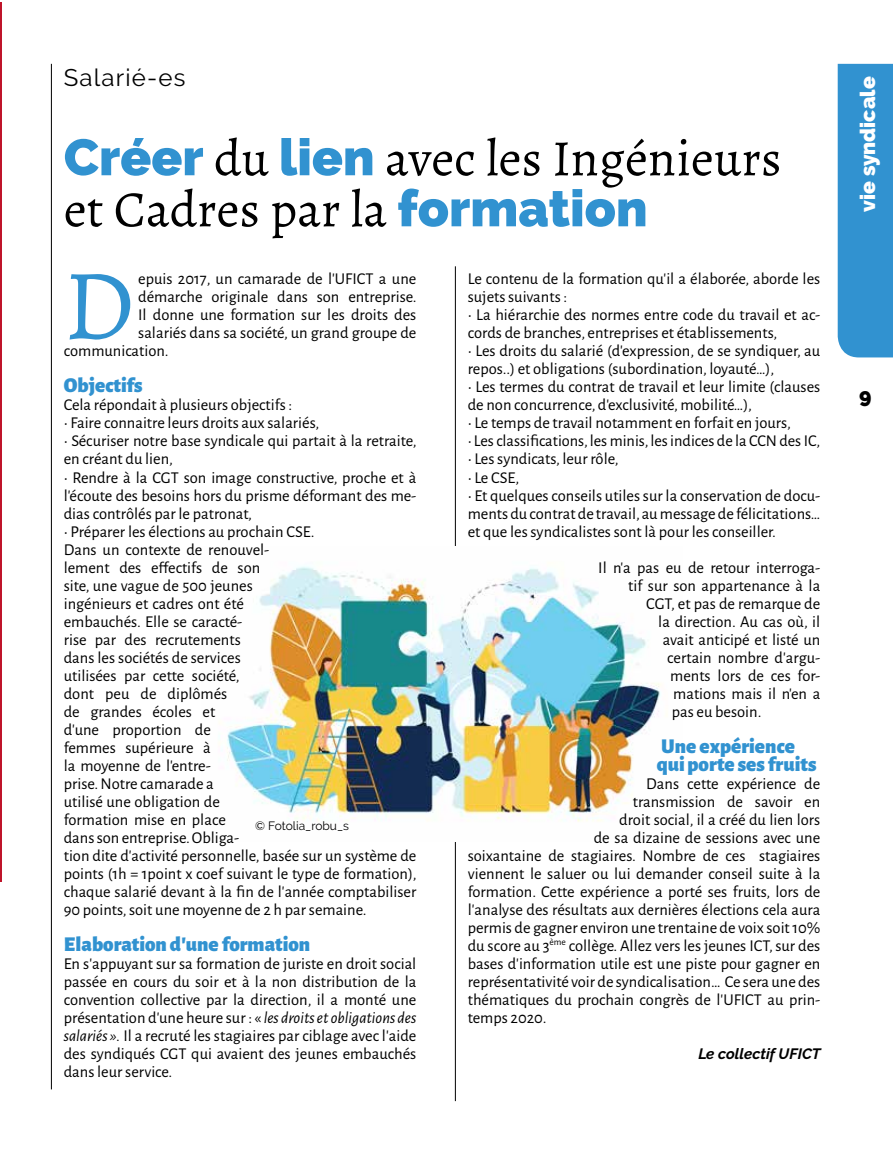
<style>
.page{position:relative;width:893px;height:1149px;background:#fff}
.page>*{position:absolute;margin:0;border:0;box-sizing:border-box;transform-origin:0 0}
.t1{font:100.2px "Alegreya";color:#3192d0}
.t2{font:51px/51px "Alegreya";color:#000}
.t3{font:24px "Raleway";letter-spacing:.05em;color:#000}
.t4{font:900 21px/18px "Alegreya Sans";color:#3192d0}
.t5{font:900 21px "Raleway";color:#fff}
.t6{font:900 21px "Raleway";color:#000}
.t7{font:16.5px/18px "Alegreya Sans";color:#000}
.t8{font:italic 700 15px "Raleway";color:#000}
.t9{font:12px "Raleway";color:#000}
.s1{font-family:"Raleway";font-weight:900;color:#3192d0}
.s2{font-style:italic}
</style>
<div class="page">
<div style="left:838px;top:64px;width:55px;height:293px;background:#3192d0"></div>
<hr style="left:51px;top:64px;width:1px;height:1025px;background:#000">
<hr style="left:455px;top:266px;width:1px;height:834px;background:#000">
<img style="left:227px;top:546px;width:434px;height:295px">
<hr style="left:0;top:2px;width:1px;height:879px;background:#bf142a">
<h3 class="t3" style="left:64px;top:64px;width:123px">Salarié-es</h3>
<h2 class="t2" style="left:64px;top:133px;width:719px"><span class="s1">Créer</span> du <span class="s1">lien</span> avec les Ingénieurs et Cadres par la <span class="s1">formation</span></h2>
<h1 class="t1" style="left:64px;top:243px;width:72px">D</h1>
<p class="t7" style="left:138px;top:269px;width:280px">epuis 2017, un camarade de l’UFICT a une</p>
<p class="t7" style="left:138px;top:287px;width:280px">démarche originale dans son entreprise.</p>
<p class="t7" style="left:138px;top:305px;width:280px">Il donne une formation sur les droits des</p>
<p class="t7" style="left:138px;top:323px;width:280px">salariés dans sa société, un grand groupe de</p>
<p class="t7" style="left:64px;top:341px;width:106px">communication.</p>
<p class="t4" style="left:64px;top:375px;width:80px">Objectifs</p>
<p class="t7" style="left:64px;top:395px;width:230px">Cela répondait à plusieurs objectifs :</p>
<p class="t7" style="left:64px;top:413px;width:257px">• Faire connaitre leurs droits aux salariés,</p>
<p class="t7" style="left:64px;top:431px;width:354px">• Sécuriser notre base syndicale qui partait à la retraite, en créant du lien,</p>
<p class="t7" style="left:64px;top:467px;width:354px;text-align:justify">• Rendre à la CGT son image constructive, proche et à l’écoute des besoins hors du prisme déformant des me&shy;dias contrôlés par le patronat,</p>
<p class="t7" style="left:64px;top:521px;width:354px">• Préparer les élections au prochain CSE.<br>Dans un contexte de renouvel-<br>lement des effectifs de son<br>site, une vague de 500 jeunes<br>ingénieurs et cadres ont été<br>embauchés. Elle se caracté-<br>rise par des recrutements<br>dans les sociétés de services<br>utilisées par cette société,<br>dont peu de diplômés<br>de grandes écoles et<br>d’une proportion de<br>femmes supérieure à<br>la moyenne de l’entre-<br>prise. Notre camarade a<br>utilisé une obligation de<br>formation mise en place<br>dans son entreprise. Obliga-<br>tion dite d’activité personnelle, basée sur un système de points (1h = 1point x coef suivant le type de formation), chaque salarié devant à la fin de l’année comptabiliser<br>90 points, soit une moyenne de 2 h par semaine.</p>
<p class="t4" style="left:64px;top:933px;width:248px">Elaboration d’une formation</p>
<p class="t7" style="left:64px;top:953px;width:354px;text-align:justify">En s’appuyant sur sa formation de juriste en droit social passée en cours du soir et à la non distribution de la convention collective par la direction, il a monté une présentation d’une heure sur : « <span class="s2">les droits et obligations des salariés ».</span> Il a recruté les stagiaires par ciblage avec l’aide des syndiqués CGT qui avaient des jeunes embauchés dans leur service.</p>
<p class="t9" style="left:255px;top:818px;width:95px">© Fotolia_robu_s</p>
<p class="t7" style="left:468px;top:269px;width:354px">Le contenu de la formation qu’il a élaborée, aborde les sujets suivants :</p>
<p class="t7" style="left:468px;top:305px;width:354px">• La hiérarchie des normes entre code du travail et ac&shy;cords de branches, entreprises et établissements,</p>
<p class="t7" style="left:468px;top:341px;width:354px">• Les droits du salarié (d’expression, de se syndiquer, au repos..) et obligations (subordination, loyauté…),</p>
<p class="t7" style="left:468px;top:377px;width:354px">• Les termes du contrat de travail et leur limite (clauses de non concurrence, d’exclusivité, mobilité…),</p>
<p class="t7" style="left:468px;top:413px;width:325px">• Le temps de travail notamment en forfait en jours,</p>
<p class="t7" style="left:468px;top:431px;width:354px">• Les classifications, les minis, les indices de la CCN des IC,</p>
<p class="t7" style="left:468px;top:449px;width:152px">• Les syndicats, leur rôle,</p>
<p class="t7" style="left:468px;top:467px;width:53px">• Le CSE,</p>
<p class="t7" style="left:468px;top:485px;width:354px;text-align:justify">• Et quelques conseils utiles sur la conservation de docu&shy;ments du contrat de travail, au message de félicitations… et que les syndicalistes sont là pour les conseiller.</p>
<p class="t7" style="left:598px;top:557px;width:223px">Il n’a pas eu de retour interroga-</p>
<p class="t7" style="left:628px;top:575px;width:194px">tif sur son appartenance à la</p>
<p class="t7" style="left:646px;top:593px;width:176px">CGT, et pas de remarque de</p>
<p class="t7" style="left:658px;top:611px;width:164px">la direction. Au cas où, il</p>
<p class="t7" style="left:663px;top:629px;width:159px">avait anticipé et listé un</p>
<p class="t7" style="left:667px;top:647px;width:155px">certain nombre d’argu-</p>
<p class="t7" style="left:670px;top:665px;width:152px">ments lors de ces for-</p>
<p class="t7" style="left:673px;top:683px;width:148px">mations mais il n’en a</p>
<p class="t7" style="left:672px;top:701px;width:91px">pas eu besoin.</p>
<p class="t4" style="left:657px;top:735px;width:161px">Une expérience qui porte ses fruits</p>
<p class="t7" style="left:646px;top:773px;width:176px">Dans cette expérience de</p>
<p class="t7" style="left:633px;top:791px;width:189px">transmission de savoir en</p>
<p class="t7" style="left:619px;top:809px;width:203px">droit social, il a créé du lien lors</p>
<p class="t7" style="left:594px;top:827px;width:228px">de sa dizaine de sessions avec une</p>
<p class="t7" style="left:468px;top:845px;width:354px">soixantaine de stagiaires. Nombre de ces stagiaires</p>
<p class="t7" style="left:468px;top:863px;width:354px">viennent le saluer ou lui demander conseil suite à la</p>
<p class="t7" style="left:468px;top:881px;width:354px">formation. Cette expérience a porté ses fruits, lors de</p>
<p class="t7" style="left:468px;top:899px;width:354px">l’analyse des résultats aux dernières élections cela aura</p>
<p class="t7" style="left:468px;top:917px;width:354px">permis de gagner environ une trentaine de voix soit 10%</p>
<p class="t7" style="left:468px;top:935px;width:354px">du score au 3<sup>ème</sup> collège. Allez vers les jeunes ICT, sur des</p>
<p class="t7" style="left:468px;top:953px;width:354px">bases d’information utile est une piste pour gagner en</p>
<p class="t7" style="left:468px;top:971px;width:354px">représentativité voir de syndicalisation… Ce sera une des</p>
<p class="t7" style="left:468px;top:989px;width:354px">thématiques du prochain congrès de l’UFICT au prin-</p>
<p class="t7" style="left:468px;top:1007px;width:80px">temps 2020.</p>
<p class="t8" style="left:698px;top:1044px;width:124px">Le collectif UFICT</p>
<p class="t5" style="left:856px;top:212px;width:137px;rotate:-90deg">vie syndicale</p>
<p class="t6" style="left:859px;top:383px;width:14px">9</p>
</div>
